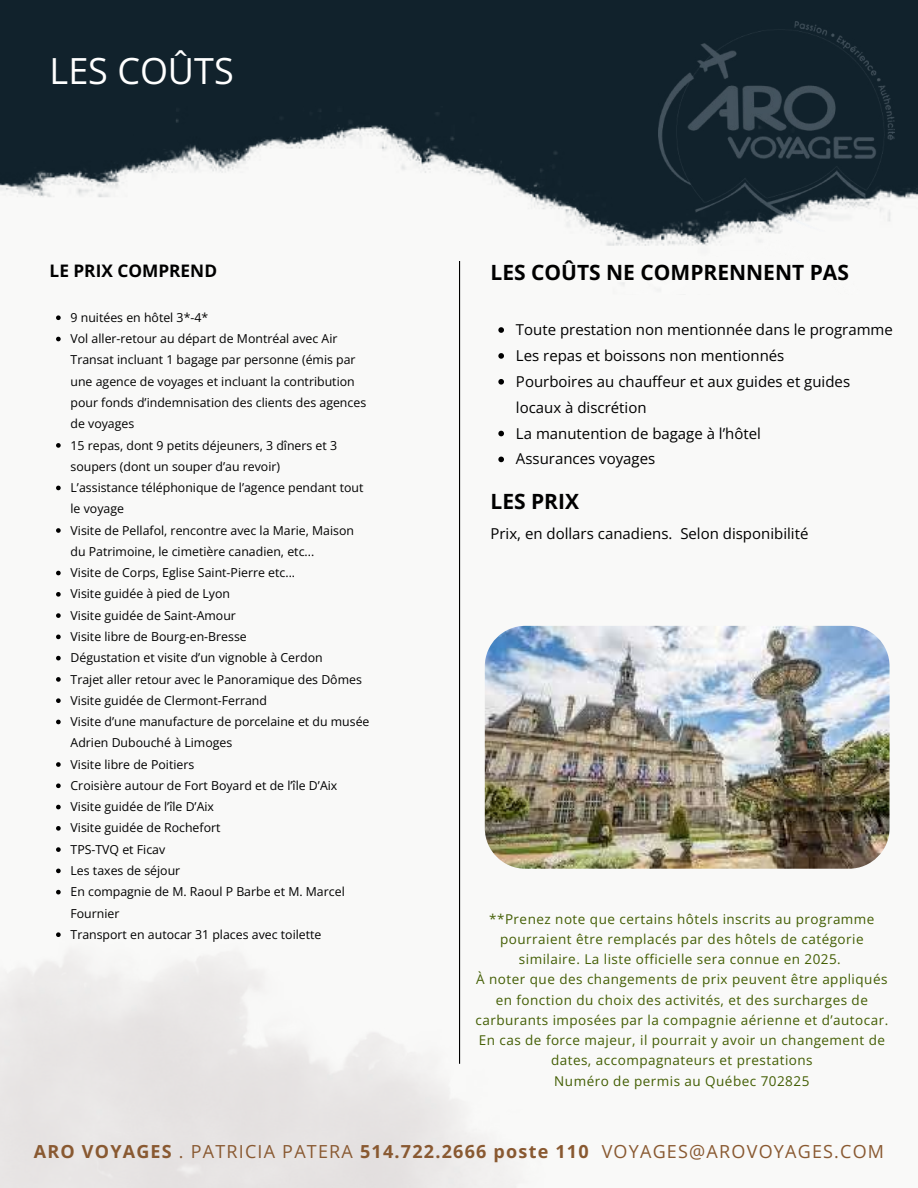
<style>
.page{position:relative;width:918px;height:1188px;background:#11222c}
.page>*{position:absolute;margin:0;border:0;box-sizing:border-box;transform-origin:0 0}
.t1{font:36px "Open Sans";color:#fff}
.t2{font:700 21px "Open Sans";color:#000}
.t3{font:18px "Open Sans";letter-spacing:.065em;color:#895931}
.t4{font:700 17.25px "Open Sans";color:#000}
.t5{font:15px/25.8px "Open Sans";color:#000}
.t6{font:13.5px/20.2px "Open Sans";letter-spacing:.035em;color:#435e04;text-align:center}
.t7{font:12.3px/21.3px "Open Sans";color:#000}
.s1{font-weight:700}
</style>
<div class="page">
<img style="left:0;top:110px;width:918px;height:185px">
<div style="left:584px;top:241px;width:310px;height:54px;background:#f9f9f8"></div>
<div style="left:0;top:295px;width:918px;height:893px;background:#f9f9f8"></div>
<hr style="left:459px;top:261px;width:1px;height:803px;background:#000">
<img style="left:0;top:931px;width:549px;height:257px">
<img style="left:658px;top:21px;width:237px;height:211px">
<img style="left:485px;top:626px;width:405px;height:243px;border-radius:40px">
<svg style="left:56px;top:315px;width:5px;height:5px"></svg>
<svg style="left:56px;top:337px;width:5px;height:4px"></svg>
<svg style="left:56px;top:443px;width:5px;height:5px"></svg>
<svg style="left:56px;top:486px;width:5px;height:4px"></svg>
<svg style="left:56px;top:528px;width:5px;height:5px"></svg>
<svg style="left:56px;top:571px;width:5px;height:4px"></svg>
<svg style="left:56px;top:592px;width:5px;height:5px"></svg>
<svg style="left:56px;top:613px;width:5px;height:5px"></svg>
<svg style="left:56px;top:635px;width:5px;height:4px"></svg>
<svg style="left:56px;top:656px;width:5px;height:4px"></svg>
<svg style="left:56px;top:677px;width:5px;height:5px"></svg>
<svg style="left:56px;top:698px;width:5px;height:5px"></svg>
<svg style="left:56px;top:720px;width:5px;height:4px"></svg>
<svg style="left:56px;top:762px;width:5px;height:5px"></svg>
<svg style="left:56px;top:783px;width:5px;height:5px"></svg>
<svg style="left:56px;top:805px;width:5px;height:4px"></svg>
<svg style="left:56px;top:826px;width:5px;height:5px"></svg>
<svg style="left:56px;top:847px;width:5px;height:5px"></svg>
<svg style="left:56px;top:869px;width:5px;height:4px"></svg>
<svg style="left:56px;top:890px;width:5px;height:4px"></svg>
<svg style="left:56px;top:932px;width:5px;height:5px"></svg>
<svg style="left:498px;top:327px;width:6px;height:6px"></svg>
<svg style="left:498px;top:353px;width:6px;height:6px"></svg>
<svg style="left:498px;top:379px;width:6px;height:6px"></svg>
<svg style="left:498px;top:431px;width:6px;height:5px"></svg>
<svg style="left:498px;top:457px;width:6px;height:5px"></svg>
<h1 class="t1" style="left:50px;top:46px;width:186px">LES COÛTS</h1>
<h3 class="t4" style="left:50px;top:258px;width:169px">LE PRIX COMPREND</h3>
<p class="t7" style="left:71px;top:306px;width:301px">9 nuitées en hôtel 3*-4*<br>Vol aller-retour au départ de Montréal avec Air Transat incluant 1 bagage par personne (émis par une agence de voyages et incluant la contribution pour fonds d’indemnisation des clients des agences de voyages<br>15 repas, dont 9 petits déjeuners, 3 dîners et 3 soupers (dont un souper d’au revoir)<br>L’assistance téléphonique de l’agence pendant tout le voyage<br>Visite de Pellafol, rencontre avec la Marie, Maison du Patrimoine, le cimetière canadien, etc...<br>Visite de Corps, Eglise Saint-Pierre etc...<br>Visite guidée à pied de Lyon<br>Visite guidée de Saint-Amour<br>Visite libre de Bourg-en-Bresse<br>Dégustation et visite d’un vignoble à Cerdon<br>Trajet aller retour avec le Panoramique des Dômes Visite guidée de Clermont-Ferrand<br>Visite d’une manufacture de porcelaine et du musée Adrien Dubouché à Limoges<br>Visite libre de Poitiers<br>Croisière autour de Fort Boyard et de l’île D’Aix Visite guidée de l’île D’Aix<br>Visite guidée de Rochefort<br>TPS-TVQ et Ficav<br>Les taxes de séjour<br>En compagnie de M. Raoul P Barbe et M. Marcel Fournier<br>Transport en autocar 31 places avec toilette</p>
<h2 class="t2" style="left:490px;top:258px;width:360px">LES COÛTS NE COMPRENNENT PAS</h2>
<p class="t5" style="left:516px;top:316px;width:378px">Toute prestation non mentionnée dans le programme Les repas et boissons non mentionnés<br>Pourboires au chauffeur et aux guides et guides locaux à discrétion<br>La manutention de bagage à l’hôtel<br>Assurances voyages</p>
<h2 class="t2" style="left:490px;top:487px;width:90px">LES PRIX</h2>
<p class="t5" style="left:490px;top:520px;width:319px">Prix, en dollars canadiens. Selon disponibilité</p>
<p class="t6" style="left:475px;top:908px;width:414px">**Prenez note que certains hôtels inscrits au programme pourraient être remplacés par des hôtels de catégorie similaire. La liste officielle sera connue en 2025.<br>À noter que des changements de prix peuvent être appliqués en fonction du choix des activités, et des surcharges de carburants imposées par la compagnie aérienne et d’autocar.<br>En cas de force majeur, il pourrait y avoir un changement de dates, accompagnateurs et prestations<br>Numéro de permis au Québec 702825</p>
<h3 class="t3" style="left:34px;top:1139px;width:852px"><span class="s1">ARO VOYAGES</span> . PATRICIA PATERA <span class="s1">514.722.2666 poste 110</span> VOYAGES@AROVOYAGES.COM</h3>
</div>
